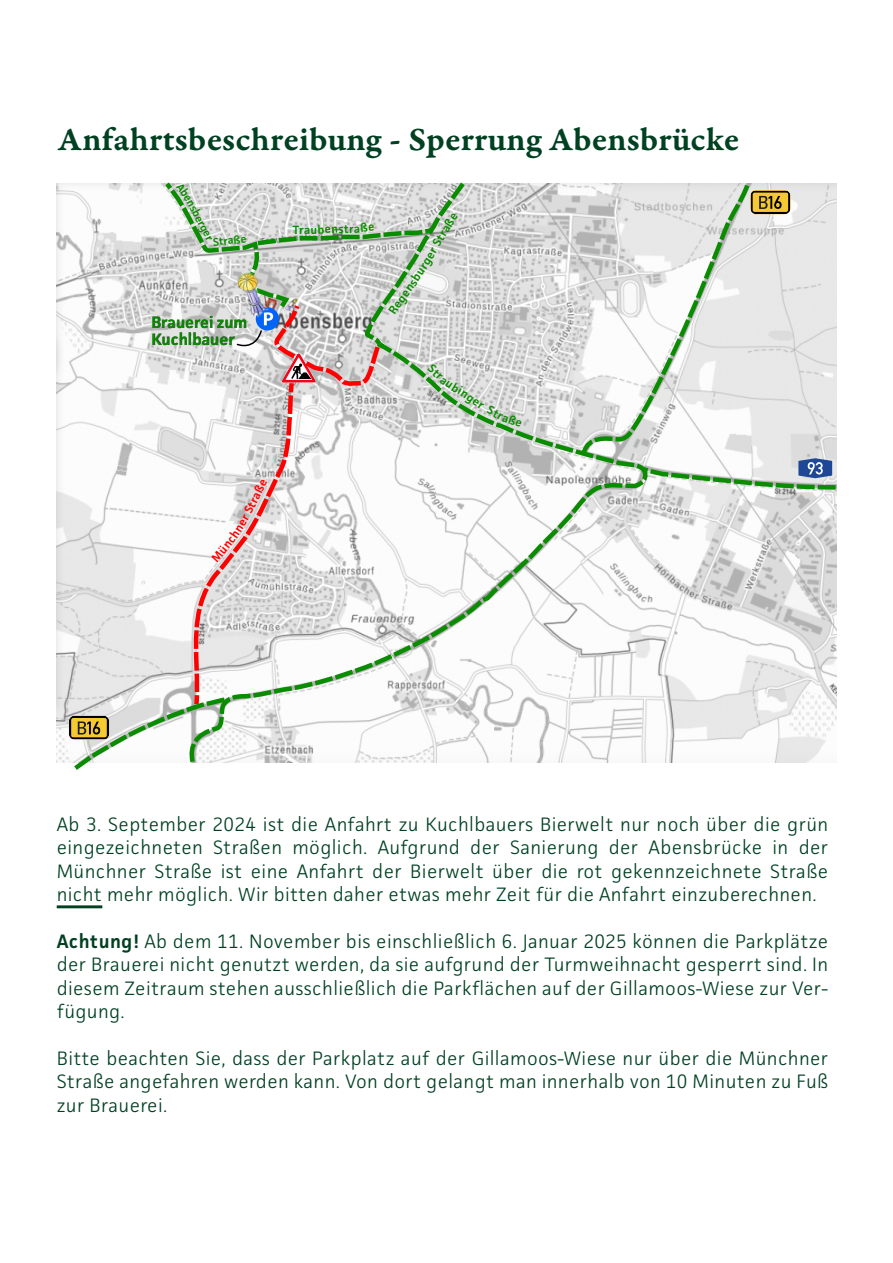
<style>
.page{position:relative;width:893px;height:1263px;background:#fff}
.page>*{position:absolute;margin:0;border:0;box-sizing:border-box;transform-origin:0 0}
.t1{font:34.5px "Garamond Premr Pro Smbd Capt";color:#004122}
.t2{font:300 19.5px/23.4px "Facit";letter-spacing:.02em;color:#004122;text-align:justify}
.t3{font:600 16.5px/16.5px "Facit";color:#0a8c00}
.t4{font:600 12px "Facit";letter-spacing:.01em;color:#0a8c00}
.t5{font:600 12px "Facit";color:#f00}
.t6{font:600 11.25px "Facit";color:#0a8c00}
.s1{font-weight:600}
</style>
<div class="page">
<img style="left:57px;top:184px;width:779px;height:578px">
<svg style="left:522px;top:338px;width:127px;height:425px"></svg>
<svg style="left:578px;top:183px;width:175px;height:275px"></svg>
<hr style="left:57px;top:905px;width:45px;height:3px;background:#004122">
<svg style="left:637px;top:458px;width:200px;height:34px"></svg>
<img style="left:750px;top:190px;width:40px;height:24px">
<svg style="left:751px;top:191px;width:39px;height:22px"></svg>
<svg style="left:69px;top:182px;width:453px;height:588px"></svg>
<h1 class="t1" style="left:58px;top:118px;width:683px">Anfahrtsbeschreibung - Sperrung Abensbrücke</h1>
<p class="t6" style="left:201px;top:207px;width:30px;rotate:62deg">berge</p>
<p class="t3" style="left:151px;top:314px;width:98px">Brauerei zum<br>Kuchlbauer</p>
<p class="t4" style="left:293px;top:222px;width:26px">Trau</p>
<p class="t4" style="left:338px;top:221px;width:17px">str</p>
<p class="t5" style="left:246px;top:499px;width:27px;rotate:-64deg">raße</p>
<p class="t4" style="left:405px;top:280px;width:32px;rotate:-57deg">sburg</p>
<p class="t2" style="left:57px;top:812px;width:773px">Ab 3. September 2024 ist die Anfahrt zu Kuchlbauers Bierwelt nur noch über die grün eingezeichneten Straßen möglich. Aufgrund der Sanierung der Abensbrücke in der Münchner Straße ist eine Anfahrt der Bierwelt über die rot gekennzeichnete Straße nicht mehr möglich. Wir bitten daher etwas mehr Zeit für die Anfahrt einzuberechnen.</p>
<p class="t2" style="left:57px;top:929px;width:773px"><span class="s1">Achtung!</span> Ab dem 11. November bis einschließlich 6. Januar 2025 können die Parkplätze der Brauerei nicht genutzt werden, da sie aufgrund der Turmweihnacht gesperrt sind. In diesem Zeitraum stehen ausschließlich die Parkflächen auf der Gillamoos-Wiese zur Ver&shy;fügung.</p>
<p class="t2" style="left:57px;top:1046px;width:773px">Bitte beachten Sie, dass der Parkplatz auf der Gillamoos-Wiese nur über die Münchner Straße angefahren werden kann. Von dort gelangt man innerhalb von 10 Minuten zu Fuß zur Brauerei.</p>
</div>
